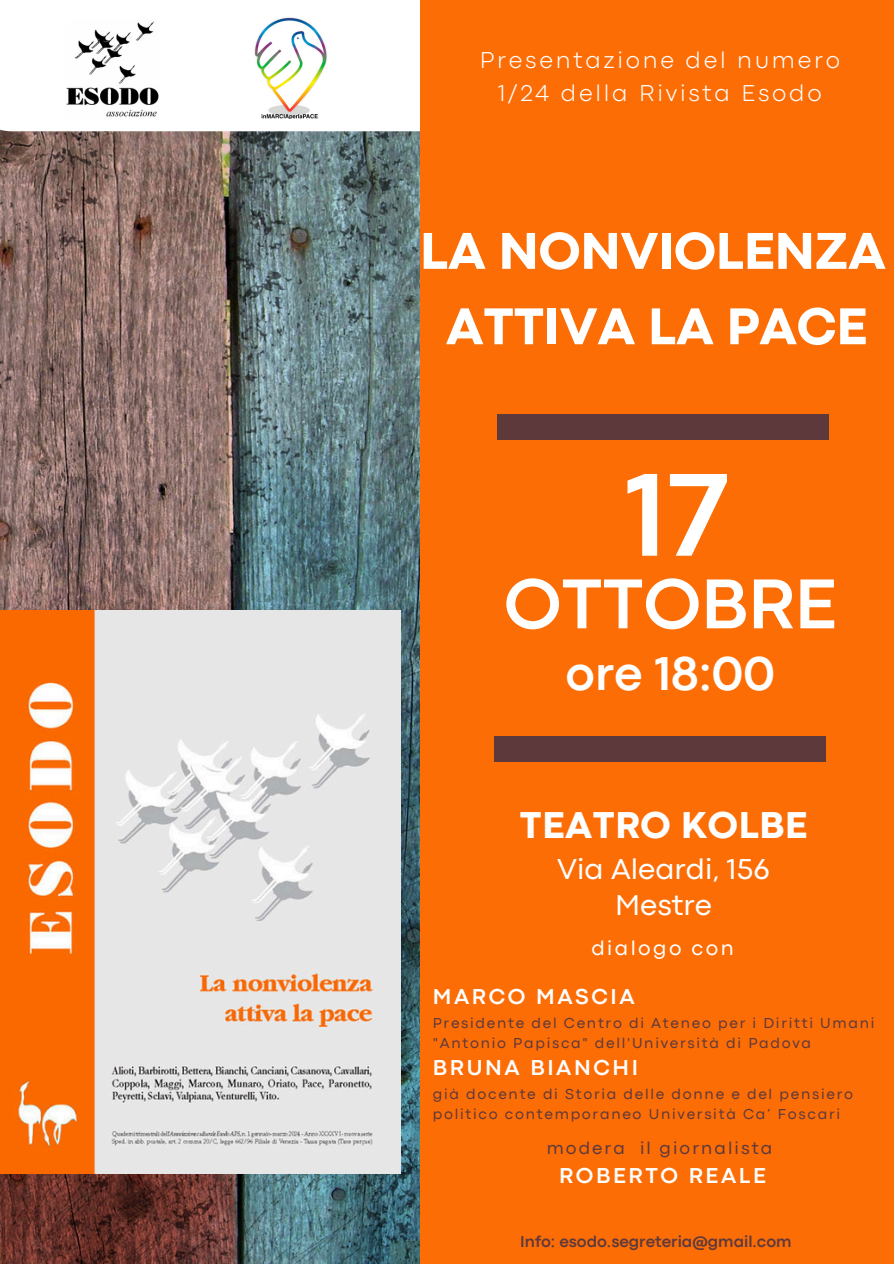
<style>
.page{position:relative;width:894px;height:1264px;background:#fff}
.page>*{position:absolute;margin:0;border:0;box-sizing:border-box;transform-origin:0 0}
.t1{font:700 123px "Codec Pro";color:#fff}
.t2{font:700 73.5px "Codec Pro";color:#fff}
.t3{font:800 54px/75.3px "Codec Pro";color:#fff;text-align:center}
.t4{font:700 49.5px "Codec Pro";color:#fff}
.t5{font:800 39px "Codec Pro";letter-spacing:.015em;color:#fff}
.t6{font:30px/36px "Codec Pro";color:#fff;text-align:center}
.t7{font:300 24px/32.7px "Codec Pro";letter-spacing:.115em;color:#fff;text-align:center}
.t8{font:700 22.5px "Codec Pro";letter-spacing:.115em;color:#fff}
.t9{font:21px "Codec Pro";letter-spacing:.115em;color:#fff}
.t10{font:18px "Codec Pro";letter-spacing:.115em;color:#5e393c}
.t11{font:700 16.5px "Codec Pro";color:#5e393c}
.t12{font:15px/20.2px "Codec Pro";letter-spacing:.115em;color:#5e393c}
</style>
<div class="page">
<img style="left:0;top:131px;width:420px;height:1132px">
<div style="left:420px;top:0;width:473px;height:1263px;background:#fc6d06"></div>
<div style="left:497px;top:414px;width:331px;height:26px;background:#5e393c"></div>
<div style="left:493px;top:736px;width:332px;height:26px;background:#5e393c"></div>
<img style="left:0;top:611px;width:400px;height:562px">
<img style="left:66px;top:21px;width:93px;height:96px">
<img style="left:254px;top:17px;width:73px;height:101px">
<p class="t7" style="left:480px;top:46px;width:361px">Presentazione del numero<br>1/24 della Rivista Esodo</p>
<p class="t3" style="left:420px;top:217px;width:467px">LA NONVIOLENZA<br>ATTIVA LA PACE</p>
<h5 class="t1" style="left:625px;top:471px;width:105px">17</h5>
<h4 class="t2" style="left:504px;top:578px;width:334px">OTTOBRE</h4>
<h3 class="t4" style="left:565px;top:656px;width:210px">ore 18:00</h3>
<h1 class="t5" style="left:519px;top:810px;width:289px">TEATRO KOLBE</h1>
<p class="t6" style="left:557px;top:853px;width:214px">Via Aleardi, 156<br>Mestre</p>
<p class="t9" style="left:591px;top:940px;width:144px">dialogo con</p>
<p class="t8" style="left:432px;top:988px;width:203px">MARCO MASCIA</p>
<p class="t12" style="left:432px;top:1013px;width:443px">Presidente del Centro di Ateneo per i Diritti Umani "Antonio Papisca" dell'Università di Padova</p>
<p class="t8" style="left:432px;top:1059px;width:207px">BRUNA BIANCHI</p>
<p class="t12" style="left:432px;top:1085px;width:421px">già docente di Storia delle donne e del pensiero politico contemporaneo Università Ca’ Foscari</p>
<p class="t10" style="left:546px;top:1141px;width:227px">modera il giornalista</p>
<p class="t8" style="left:559px;top:1167px;width:208px">ROBERTO REALE</p>
<h2 class="t11" style="left:520px;top:1235px;width:273px">Info: esodo.segreteria@gmail.com</h2>
</div>
